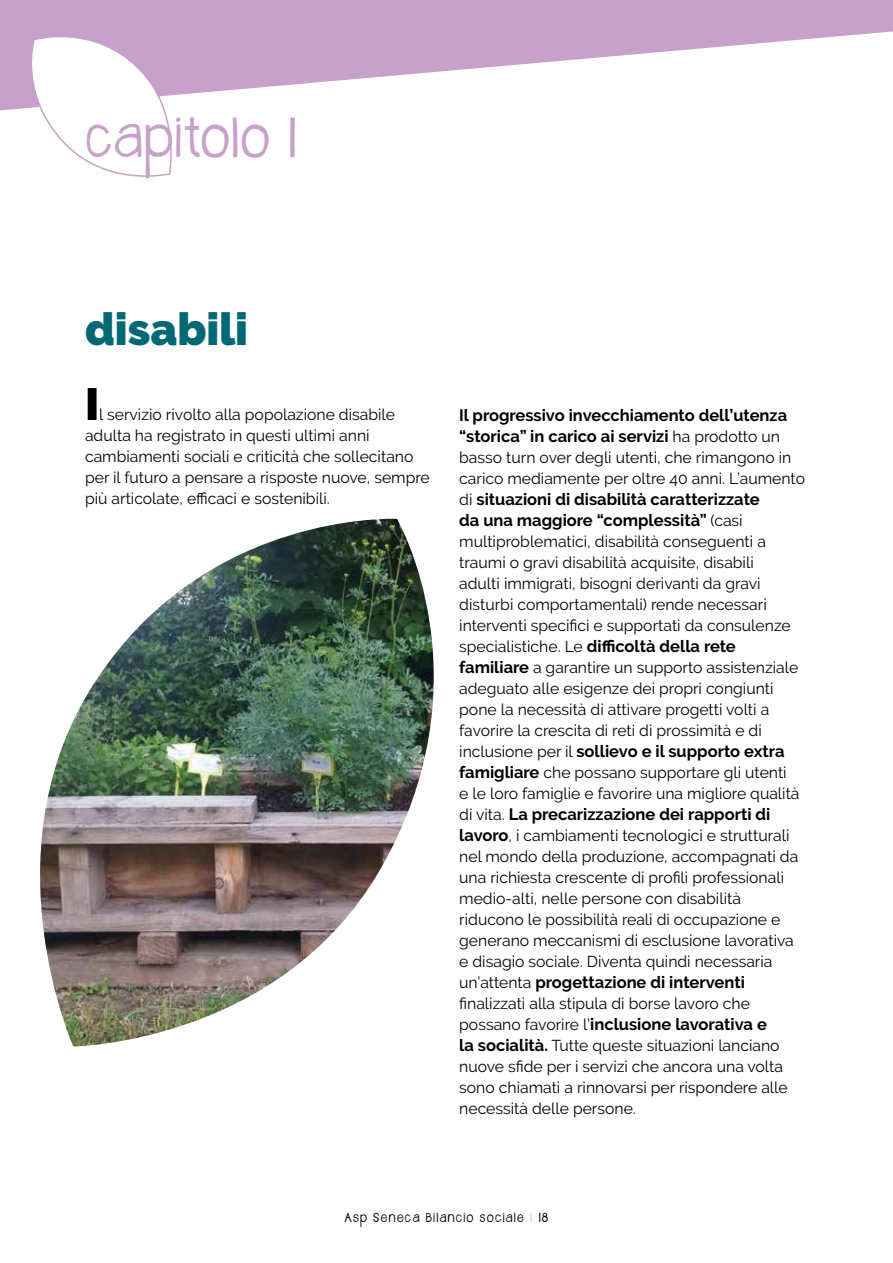
<style>
.page{position:relative;width:893px;height:1263px;background:#fff}
.page>*{position:absolute;margin:0;border:0;box-sizing:border-box;transform-origin:0 0}
.t1{font:45px "Janda Safeand Sound Solid";letter-spacing:.015em;color:#c8a1cb}
.t2{font:900 45px "Raleway";color:#006875}
.t3{font:900 45px "Raleway";color:#000}
.t4{font:700 16.5px/21px "Raleway";color:#000}
.t5{font:15.75px/21px "Raleway";color:#000}
.t6{font:10.5px "Janda Safeand Sound Solid";letter-spacing:.12em;color:#000}
.s1{font-weight:400;font-size:15.75px}
.s2{font-weight:700;font-size:16.5px}
.s3{color:#e1c39d}
</style>
<div class="page">
<img style="left:40px;top:519px;width:394px;height:527px">
<svg style="left:0;top:0;width:893px;height:110px;fill:#c8a1cb"></svg>
<svg style="left:18px;top:20px;width:163px;height:157px"></svg>
<h1 class="t1" style="left:85px;top:106px;width:214px">capitolo 1</h1>
<h1 class="t2" style="left:85px;top:303px;width:165px">disabili</h1>
<h1 class="t3" style="left:85px;top:378px;width:16px">I</h1>
<p class="t5" style="left:85px;top:404px;width:346px;text-indent:14px">l servizio rivolto alla popolazione disabile adulta ha registrato in questi ultimi anni cambiamenti sociali e criticità che sollecitano per il futuro a pensare a risposte nuove, sempre più articolate, efficaci e sostenibili.</p>
<p class="t4" style="left:459px;top:404px;width:329px">Il progressivo invecchiamento dell’utenza “storica” in carico ai servizi <span class="s1">ha prodotto un</span></p>
<p class="t5" style="left:459px;top:446px;width:347px">basso turn over degli utenti, che rimangono in carico mediamente per oltre 40 anni. L’aumento</p>
<p class="t4" style="left:459px;top:488px;width:302px"><span class="s1">di</span> situazioni di disabilità caratterizzate da una maggiore “complessità” <span class="s1">(casi</span></p>
<p class="t5" style="left:459px;top:530px;width:333px">multiproblematici, disabilità conseguenti a traumi o gravi disabilità acquisite, disabili adulti immigrati, bisogni derivanti da gravi disturbi comportamentali) rende necessari interventi specifici e supportati da consulenze</p>
<p class="t4" style="left:459px;top:635px;width:278px"><span class="s1">specialistiche. Le</span> difficoltà della rete</p>
<p class="t5" style="left:459px;top:656px;width:341px"><span class="s2">familiare</span> a garantire un supporto assistenziale adeguato alle esigenze dei propri congiunti pone la necessità di attivare progetti volti a favorire la crescita di reti di prossimità e di</p>
<p class="t4" style="left:459px;top:740px;width:327px"><span class="s1">inclusione per il</span> sollievo e il supporto extra</p>
<p class="t5" style="left:459px;top:761px;width:342px"><span class="s2">famigliare</span> che possano supportare gli utenti e le loro famiglie e favorire una migliore qualità</p>
<p class="t4" style="left:459px;top:803px;width:313px"><span class="s1">di vita.</span> La precarizzazione dei rapporti di</p>
<p class="t5" style="left:459px;top:824px;width:340px"><span class="s2">lavoro</span>, i cambiamenti tecnologici e strutturali nel mondo della produzione, accompagnati da una richiesta crescente di profili professionali medio-alti, nelle persone con disabilità riducono le possibilità reali di occupazione e generano meccanismi di esclusione lavorativa e disagio sociale. Diventa quindi necessaria</p>
<p class="t4" style="left:459px;top:971px;width:287px"><span class="s1">un’attenta</span> progettazione di interventi</p>
<p class="t5" style="left:459px;top:992px;width:292px">finalizzati alla stipula di borse lavoro che</p>
<p class="t4" style="left:459px;top:1013px;width:309px"><span class="s1">possano favorire l’</span>inclusione lavorativa e</p>
<p class="t5" style="left:459px;top:1034px;width:330px"><span class="s2">la socialità.</span> Tutte queste situazioni lanciano nuove sfide per i servizi che ancora una volta sono chiamati a rinnovarsi per rispondere alle necessità delle persone.</p>
<p class="t6" style="left:345px;top:1210px;width:205px">Asp Seneca Bilancio sociale <span class="s3">|</span> 18</p>
</div>
